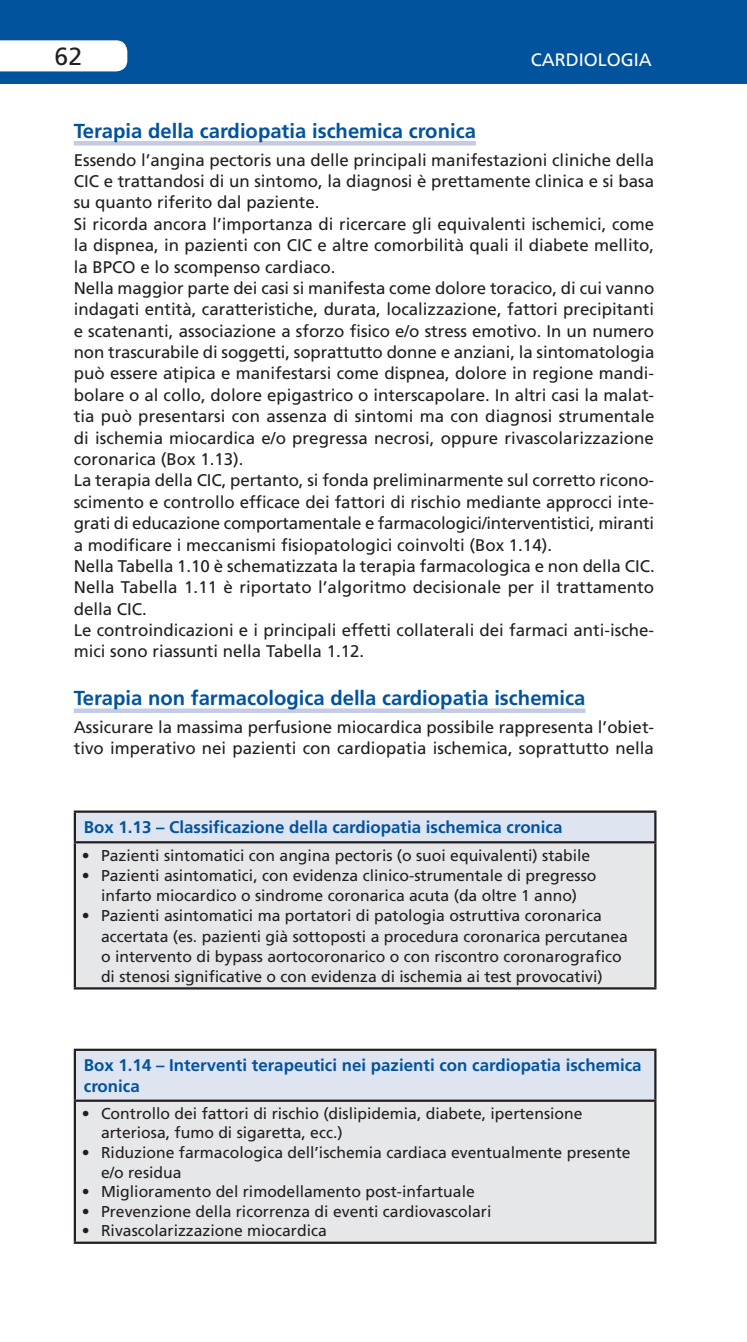
<style>
.page{position:relative;width:747px;height:1342px;background:#fff}
.page>*{position:absolute;margin:0;border:0;box-sizing:border-box;transform-origin:0 0}
.t1{font:24.75px "Frutiger LT Std";color:#231f20}
.t2{font:700 20.25px "Frutiger LT Std";color:#01539e}
.t3{font:18px "Frutiger LT Std";color:#fff}
.t4{font:16.88px/21.4px "Frutiger LT Std";color:#231f20}
.t5{font:700 16.88px/20.2px "Frutiger LT Std";color:#01539e}
.t6{font:15.75px/20.2px "Frutiger LT Std";color:#231f20}
</style>
<div class="page">
<div style="left:737px;top:0;width:10px;height:84px;background:#01539e"></div>
<div style="left:0;top:0;width:737px;height:84px;background:#01539e"></div>
<div style="left:0;top:40px;width:127px;height:31px;background:#fff"></div>
<hr style="left:74px;top:141px;width:402px;height:4px;background:#c3cbe5">
<div style="left:74px;top:708px;width:511px;height:5px;background:#c3cbe5"></div>
<div style="left:75px;top:812px;width:580px;height:30px;background:#dfe4f1"></div>
<div style="left:75px;top:842px;width:580px;height:146px;background:#e6e7e9"></div>
<hr style="left:74px;top:810px;width:582px;height:3px;background:#231f20">
<hr style="left:74px;top:813px;width:2px;height:28px;background:#231f20">
<hr style="left:654px;top:813px;width:2px;height:28px;background:#231f20">
<hr style="left:74px;top:841px;width:582px;height:2px;background:#231f20">
<hr style="left:74px;top:843px;width:2px;height:144px;background:#231f20">
<hr style="left:654px;top:843px;width:2px;height:144px;background:#231f20">
<hr style="left:74px;top:987px;width:582px;height:2px;background:#231f20">
<div style="left:75px;top:1050px;width:580px;height:51px;background:#dfe4f1"></div>
<div style="left:75px;top:1101px;width:580px;height:142px;background:#e6e7e9"></div>
<hr style="left:74px;top:1099px;width:582px;height:3px;background:#231f20">
<hr style="left:74px;top:1048px;width:582px;height:3px;background:#231f20">
<hr style="left:74px;top:1051px;width:2px;height:48px;background:#231f20">
<hr style="left:654px;top:1051px;width:2px;height:48px;background:#231f20">
<hr style="left:74px;top:1102px;width:2px;height:139px;background:#231f20">
<hr style="left:654px;top:1102px;width:2px;height:139px;background:#231f20">
<hr style="left:74px;top:1241px;width:582px;height:3px;background:#231f20">
<h1 class="t1" style="left:55px;top:42px;width:29px">62</h1>
<p class="t3" style="left:531px;top:49px;width:122px">CARDIOLOGIA</p>
<p class="t2" style="left:74px;top:119px;width:404px">Terapia della cardiopatia ischemica cronica</p>
<p class="t4" style="left:74px;top:149px;width:582px">Essendo l’angina pectoris una delle principali manifestazioni cliniche della CIC e trattandosi di un sintomo, la diagnosi è prettamente clinica e si basa su quanto riferito dal paziente.<br>Si ricorda ancora l’importanza di ricercare gli equivalenti ischemici, come la dispnea, in pazienti con CIC e altre comorbilità quali il diabete mellito, la BPCO e lo scompenso cardiaco.<br>Nella maggior parte dei casi si manifesta come dolore toracico, di cui vanno indagati entità, caratteristiche, durata, localizzazione, fattori precipitanti e scatenanti, associazione a sforzo fisico e/o stress emotivo. In un numero non trascurabile di soggetti, soprattutto donne e anziani, la sintomatologia può essere atipica e manifestarsi come dispnea, dolore in regione mandi&shy;bolare o al collo, dolore epigastrico o interscapolare. In altri casi la malat&shy;tia può presentarsi con assenza di sintomi ma con diagnosi strumentale di ischemia miocardica e/o pregressa necrosi, oppure rivascolarizzazione coronarica (Box 1.13).<br>La terapia della CIC, pertanto, si fonda preliminarmente sul corretto ricono&shy;scimento e controllo efficace dei fattori di rischio mediante approcci inte&shy;grati di educazione comportamentale e farmacologici/interventistici, miranti a modificare i meccanismi fisiopatologici coinvolti (Box 1.14).<br>Nella Tabella 1.10 è schematizzata la terapia farmacologica e non della CIC.<br>Nella Tabella 1.11 è riportato l’algoritmo decisionale per il trattamento della CIC.<br>Le controindicazioni e i principali effetti collaterali dei farmaci anti-ische&shy;mici sono riassunti nella Tabella 1.12.</p>
<p class="t2" style="left:74px;top:686px;width:513px">Terapia non farmacologica della cardiopatia ischemica</p>
<p class="t4" style="left:74px;top:716px;width:582px">Assicurare la massima perfusione miocardica possibile rappresenta l’obiet&shy;tivo imperativo nei pazienti con cardiopatia ischemica, soprattutto nella</p>
<p class="t5" style="left:84px;top:817px;width:480px">Box 1.13 – Classificazione della cardiopatia ischemica cronica</p>
<p class="t6" style="left:82px;top:845px;width:510px">• Pazienti sintomatici con angina pectoris (o suoi equivalenti) stabile</p>
<p class="t6" style="left:82px;top:865px;width:516px;text-align:center">• Pazienti asintomatici, con evidenza clinico-strumentale di pregresso infarto miocardico o sindrome coronarica acuta (da oltre 1 anno)</p>
<p class="t6" style="left:101px;top:906px;width:528px;text-indent:-19px">• Pazienti asintomatici ma portatori di patologia ostruttiva coronarica accertata (es. pazienti già sottoposti a procedura coronarica percutanea o intervento di bypass aortocoronarico o con riscontro coronarografico di stenosi significative o con evidenza di ischemia ai test provocativi)</p>
<p class="t5" style="left:84px;top:1055px;width:559px">Box 1.14 – Interventi terapeutici nei pazienti con cardiopatia ischemica cronica</p>
<p class="t6" style="left:101px;top:1104px;width:483px;line-height:19.6px;text-indent:-19px">• Controllo dei fattori di rischio (dislipidemia, diabete, ipertensione arteriosa, fumo di sigaretta, ecc.)</p>
<p class="t6" style="left:101px;top:1143px;width:531px;line-height:19.6px;text-indent:-19px">• Riduzione farmacologica dell’ischemia cardiaca eventualmente presente e/o residua</p>
<p class="t6" style="left:82px;top:1181px;width:394px">• Miglioramento del rimodellamento post-infartuale</p>
<p class="t6" style="left:82px;top:1201px;width:411px">• Prevenzione della ricorrenza di eventi cardiovascolari</p>
<p class="t6" style="left:82px;top:1221px;width:246px">• Rivascolarizzazione miocardica</p>
</div>
